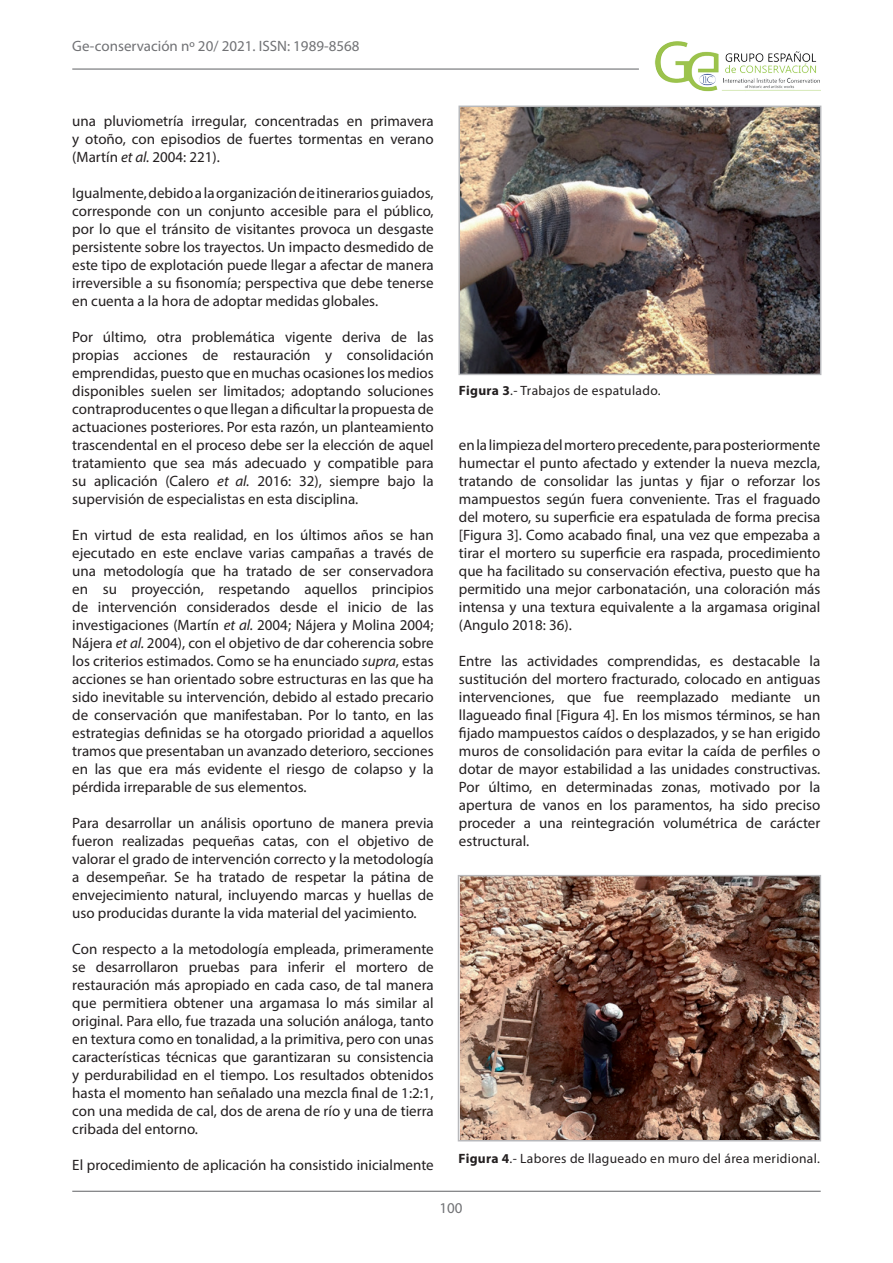
<style>
.page{position:relative;width:893px;height:1263px;background:#fff}
.page>*{position:absolute;margin:0;border:0;box-sizing:border-box;transform-origin:0 0}
.t1{font:15px/18px "Myriad Pro";color:#231f20;text-align:justify}
.t2{font:15px "Myriad Pro";color:#717275}
.t3{font:13.5px "Myriad Pro";letter-spacing:.025em;color:#231f20}
.s1{font-style:italic}
.s2{font-weight:700}
</style>
<div class="page">
<hr style="left:72px;top:68px;width:567px;height:2px;background:#717275">
<hr style="left:72px;top:1191px;width:749px;height:1px;background:#717275">
<img style="left:654px;top:41px;width:167px;height:51px">
<img style="left:461px;top:109px;width:357px;height:263px">
<div style="left:458px;top:106px;width:363px;height:269px;border:2px solid #b8b9bc"></div>
<img style="left:461px;top:878px;width:357px;height:260px">
<div style="left:458px;top:875px;width:363px;height:266px;border:2px solid #b8b9bc"></div>
<p class="t2" style="left:72px;top:37px;width:289px">Ge-conservación nº 20/ 2021. ISSN: 1989-8568</p>
<p class="t1" style="left:72px;top:112px;width:363px">una pluviometría irregular, concentradas en primavera y otoño, con episodios de fuertes tormentas en verano (Martín <span class="s1">et al.</span> 2004: 221).</p>
<p class="t1" style="left:72px;top:184px;width:363px">Igualmente, debido a la organización de itinerarios guiados, corresponde con un conjunto accesible para el público, por lo que el tránsito de visitantes provoca un desgaste persistente sobre los trayectos. Un impacto desmedido de este tipo de explotación puede llegar a afectar de manera irreversible a su fisonomía; perspectiva que debe tenerse en cuenta a la hora de adoptar medidas globales.</p>
<p class="t1" style="left:72px;top:328px;width:363px">Por último, otra problemática vigente deriva de las propias acciones de restauración y consolidación emprendidas, puesto que en muchas ocasiones los medios disponibles suelen ser limitados; adoptando soluciones contraproducentes o que llegan a dificultar la propuesta de actuaciones posteriores. Por esta razón, un planteamiento trascendental en el proceso debe ser la elección de aquel tratamiento que sea más adecuado y compatible para su aplicación (Calero <span class="s1">et al.</span> 2016: 32), siempre bajo la supervisión de especialistas en esta disciplina.</p>
<p class="t1" style="left:72px;top:526px;width:363px">En virtud de esta realidad, en los últimos años se han ejecutado en este enclave varias campañas a través de una metodología que ha tratado de ser conservadora en su proyección, respetando aquellos principios de intervención considerados desde el inicio de las investigaciones (Martín <span class="s1">et al.</span> 2004; Nájera y Molina 2004; Nájera <span class="s1">et al.</span> 2004), con el objetivo de dar coherencia sobre los criterios estimados. Como se ha enunciado <span class="s1">supra</span>, estas acciones se han orientado sobre estructuras en las que ha sido inevitable su intervención, debido al estado precario de conservación que manifestaban. Por lo tanto, en las estrategias definidas se ha otorgado prioridad a aquellos tramos que presentaban un avanzado deterioro, secciones en las que era más evidente el riesgo de colapso y la pérdida irreparable de sus elementos.</p>
<p class="t1" style="left:72px;top:814px;width:363px">Para desarrollar un análisis oportuno de manera previa fueron realizadas pequeñas catas, con el objetivo de valorar el grado de intervención correcto y la metodología a desempeñar. Se ha tratado de respetar la pátina de envejecimiento natural, incluyendo marcas y huellas de uso producidas durante la vida material del yacimiento.</p>
<p class="t1" style="left:72px;top:940px;width:363px">Con respecto a la metodología empleada, primeramente se desarrollaron pruebas para inferir el mortero de restauración más apropiado en cada caso, de tal manera que permitiera obtener una argamasa lo más similar al original. Para ello, fue trazada una solución análoga, tanto en textura como en tonalidad, a la primitiva, pero con unas características técnicas que garantizaran su consistencia y perdurabilidad en el tiempo. Los resultados obtenidos hasta el momento han señalado una mezcla final de 1:2:1, con una medida de cal, dos de arena de río y una de tierra cribada del entorno.</p>
<p class="t1" style="left:72px;top:1156px;width:363px">El procedimiento de aplicación ha consistido inicialmente</p>
<p class="t3" style="left:459px;top:382px;width:203px"><span class="s2">Figura 3</span>.- Trabajos de espatulado.</p>
<p class="t1" style="left:459px;top:436px;width:363px">en la limpieza del mortero precedente, para posteriormente humectar el punto afectado y extender la nueva mezcla, tratando de consolidar las juntas y fijar o reforzar los mampuestos según fuera conveniente. Tras el fraguado del motero, su superficie era espatulada de forma precisa [Figura 3]. Como acabado final, una vez que empezaba a tirar el mortero su superficie era raspada, procedimiento que ha facilitado su conservación efectiva, puesto que ha permitido una mejor carbonatación, una coloración más intensa y una textura equivalente a la argamasa original (Angulo 2018: 36).</p>
<p class="t1" style="left:459px;top:652px;width:363px">Entre las actividades comprendidas, es destacable la sustitución del mortero fracturado, colocado en antiguas intervenciones, que fue reemplazado mediante un llagueado final [Figura 4]. En los mismos términos, se han fijado mampuestos caídos o desplazados, y se han erigido muros de consolidación para evitar la caída de perfiles o dotar de mayor estabilidad a las unidades constructivas.<br>Por último, en determinadas zonas, motivado por la apertura de vanos en los paramentos, ha sido preciso proceder a una reintegración volumétrica de carácter estructural.</p>
<p class="t3" style="left:458px;top:1150px;width:363px"><span class="s2">Figura 4</span>.- Labores de llagueado en muro del área meridional.</p>
<p class="t2" style="left:439px;top:1198px;width:25px">100</p>
</div>
